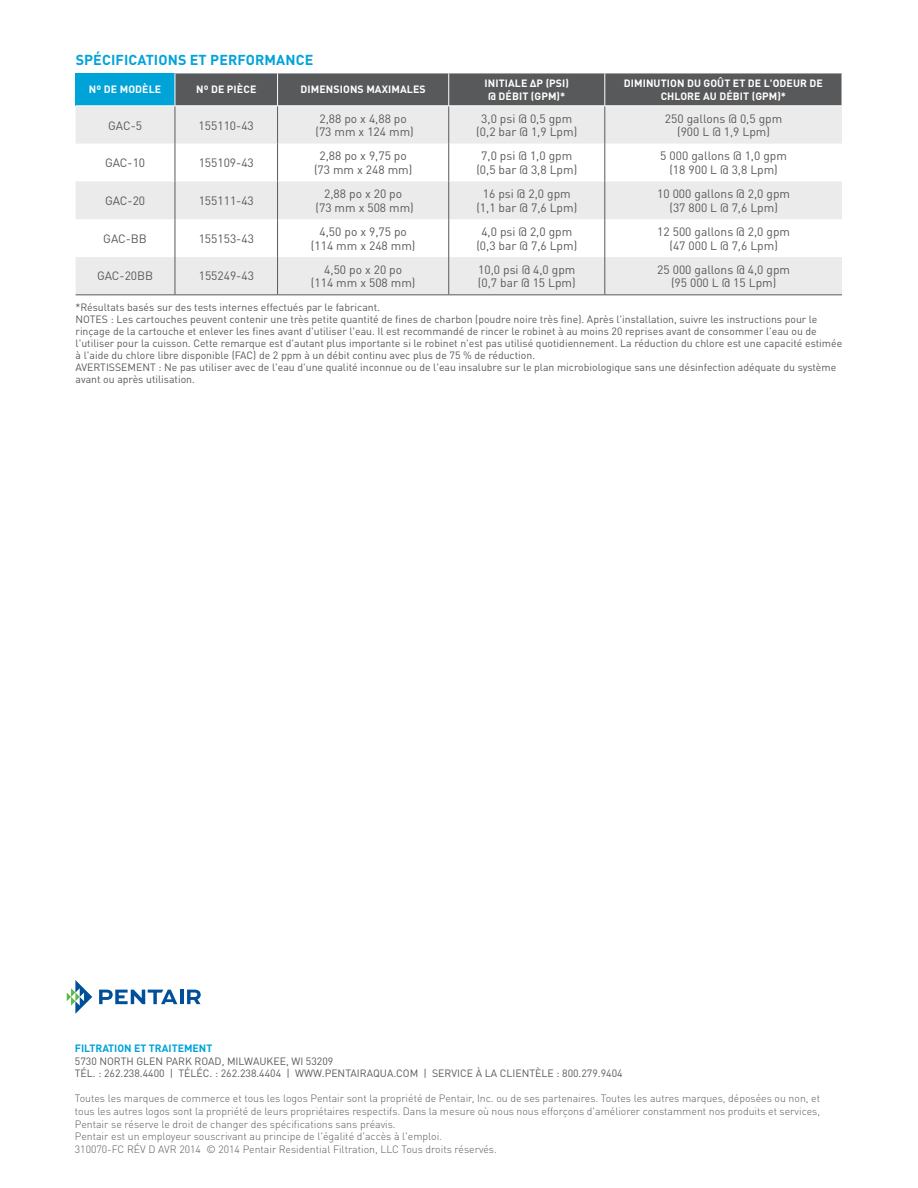
<style>
.page{position:relative;width:918px;height:1188px;background:#fff}
.page>*{position:absolute;margin:0;border:0;box-sizing:border-box;transform-origin:0 0}
.t1{font:700 14.25px "DIN Pro";letter-spacing:.01em;color:#00a3d8}
.t2{font:12px/13.5px "DIN Pro";color:#58595b;text-align:center}
.t3{font:10.5px/12px "DIN Pro";color:#58595b}
.t4{font:300 10.5px/12.6px "DIN Pro";color:#58595b}
.t5{font:700 10.5px/13.5px "DIN Pro";letter-spacing:.01em;color:#fff;text-align:center}
.t6{font:700 10.5px "DIN Pro";color:#00a3d8}
</style>
<div class="page">
<svg style="left:67px;top:980px;width:25px;height:34px"></svg>
<svg style="left:99px;top:990px;width:78px;height:14px"></svg>
<hr style="left:180px;top:990px;width:3px;height:14px;background:#004f9a">
<svg style="left:187px;top:990px;width:14px;height:14px"></svg>
<div style="left:76px;top:73px;width:99px;height:33px;background:#00a3d8"></div>
<div style="left:176px;top:73px;width:666px;height:32px;background:#58595b"></div>
<svg style="left:76px;top:106px;width:766px;height:188px;fill:#ebebec"></svg>
<hr style="left:277px;top:73px;width:1px;height:32px;background:#fff">
<hr style="left:448px;top:73px;width:1px;height:32px;background:#fff">
<hr style="left:604px;top:73px;width:1px;height:32px;background:#fff">
<hr style="left:175px;top:106px;width:1px;height:38px;background:#58595b">
<hr style="left:448px;top:106px;width:1px;height:38px;background:#58595b">
<hr style="left:604px;top:106px;width:1px;height:38px;background:#58595b">
<hr style="left:175px;top:144px;width:1px;height:37px;background:#58595b">
<hr style="left:448px;top:144px;width:1px;height:37px;background:#58595b">
<hr style="left:604px;top:144px;width:1px;height:37px;background:#58595b">
<hr style="left:175px;top:181px;width:1px;height:38px;background:#58595b">
<hr style="left:448px;top:181px;width:1px;height:38px;background:#58595b">
<hr style="left:604px;top:181px;width:1px;height:38px;background:#58595b">
<hr style="left:175px;top:219px;width:1px;height:38px;background:#58595b">
<hr style="left:448px;top:219px;width:1px;height:38px;background:#58595b">
<hr style="left:604px;top:219px;width:1px;height:38px;background:#58595b">
<hr style="left:175px;top:257px;width:1px;height:37px;background:#58595b">
<hr style="left:448px;top:257px;width:1px;height:37px;background:#58595b">
<hr style="left:604px;top:257px;width:1px;height:37px;background:#58595b">
<hr style="left:76px;top:294px;width:99px;height:1px;background:#58595b">
<hr style="left:175px;top:294px;width:103px;height:1px;background:#58595b">
<hr style="left:278px;top:294px;width:171px;height:1px;background:#58595b">
<hr style="left:449px;top:294px;width:156px;height:1px;background:#58595b">
<hr style="left:605px;top:294px;width:237px;height:1px;background:#58595b">
<hr style="left:277px;top:106px;width:1px;height:38px;background:#58595b">
<hr style="left:277px;top:144px;width:1px;height:37px;background:#58595b">
<hr style="left:277px;top:181px;width:1px;height:38px;background:#58595b">
<hr style="left:277px;top:219px;width:1px;height:38px;background:#58595b">
<hr style="left:277px;top:257px;width:1px;height:37px;background:#58595b">
<hr style="left:76px;top:105px;width:99px;height:1px;background:#fff">
<h1 class="t1" style="left:76px;top:48px;width:239px">SPÉCIFICATIONS ET PERFORMANCE</h1>
<p class="t5" style="left:89px;top:82px;width:74px">Nº DE MODÈLE</p>
<p class="t5" style="left:196px;top:82px;width:62px">Nº DE PIÈCE</p>
<p class="t5" style="left:301px;top:82px;width:127px">DIMENSIONS MAXIMALES</p>
<p class="t5" style="left:485px;top:75px;width:86px">INITIALE ∆P (PSI) @ DÉBIT (GPM)*</p>
<p class="t5" style="left:624px;top:75px;width:201px">DIMINUTION DU GOÛT ET DE L'ODEUR DE<br>CHLORE AU DÉBIT (GPM)*</p>
<p class="t2" style="left:108px;top:117px;width:35px">GAC-5</p>
<p class="t2" style="left:199px;top:117px;width:57px">155110-43</p>
<p class="t2" style="left:315px;top:111px;width:100px">2,88 po x 4,88 po (73 mm x 124 mm)</p>
<p class="t2" style="left:476px;top:111px;width:102px">3,0 psi @ 0,5 gpm (0,2 bar @ 1,9 Lpm)</p>
<p class="t2" style="left:665px;top:111px;width:119px">250 gallons @ 0,5 gpm (900 L @ 1,9 Lpm)</p>
<p class="t2" style="left:105px;top:155px;width:42px">GAC-10</p>
<p class="t2" style="left:199px;top:155px;width:57px">155109-43</p>
<p class="t2" style="left:314px;top:148px;width:100px">2,88 po x 9,75 po (73 mm x 248 mm)</p>
<p class="t2" style="left:476px;top:148px;width:102px">7,0 psi @ 1,0 gpm (0,5 bar @ 3,8 Lpm)</p>
<p class="t2" style="left:660px;top:148px;width:128px">5 000 gallons @ 1,0 gpm (18 900 L @ 3,8 Lpm)</p>
<p class="t2" style="left:105px;top:193px;width:42px">GAC-20</p>
<p class="t2" style="left:199px;top:193px;width:57px">155111-43</p>
<p class="t2" style="left:316px;top:186px;width:100px">2,88 po x 20 po<br>(73 mm x 508 mm)</p>
<p class="t2" style="left:476px;top:186px;width:102px">16 psi @ 2,0 gpm (1,1 bar @ 7,6 Lpm)</p>
<p class="t2" style="left:657px;top:186px;width:134px">10 000 gallons @ 2,0 gpm (37 800 L @ 7,6 Lpm)</p>
<p class="t2" style="left:103px;top:230px;width:45px">GAC-BB</p>
<p class="t2" style="left:199px;top:230px;width:57px">155153-43</p>
<p class="t2" style="left:311px;top:224px;width:106px">4,50 po x 9,75 po (114 mm x 248 mm)</p>
<p class="t2" style="left:476px;top:224px;width:102px">4,0 psi @ 2,0 gpm (0,3 bar @ 7,6 Lpm)</p>
<p class="t2" style="left:657px;top:224px;width:134px">12 500 gallons @ 2,0 gpm (47 000 L @ 7,6 Lpm)</p>
<p class="t2" style="left:97px;top:268px;width:58px">GAC-20BB</p>
<p class="t2" style="left:199px;top:268px;width:57px">155249-43</p>
<p class="t2" style="left:311px;top:261px;width:106px">4,50 po x 20 po<br>(114 mm x 508 mm)</p>
<p class="t2" style="left:478px;top:261px;width:99px;text-align:left">10,0 psi @ 4,0 gpm (0,7 bar @ 15 Lpm)</p>
<p class="t2" style="left:657px;top:261px;width:134px">25 000 gallons @ 4,0 gpm (95 000 L @ 15 Lpm)</p>
<p class="t3" style="left:76px;top:300px;width:768px">*Résultats basés sur des tests internes effectués par le fabricant.<br>NOTES : Les cartouches peuvent contenir une très petite quantité de fines de charbon (poudre noire très fine). Après l'installation, suivre les instructions pour le rinçage de la cartouche et enlever les fines avant d'utiliser l'eau. Il est recommandé de rincer le robinet à au moins 20 reprises avant de consommer l'eau ou de l'utiliser pour la cuisson. Cette remarque est d'autant plus importante si le robinet n'est pas utilisé quotidiennement. La réduction du chlore est une capacité estimée à l'aide du chlore libre disponible (FAC) de 2 ppm à un débit continu avec plus de 75 % de réduction.<br>AVERTISSEMENT : Ne pas utiliser avec de l'eau d'une qualité inconnue ou de l'eau insalubre sur le plan microbiologique sans une désinfection adéquate du système avant ou après utilisation.</p>
<p class="t6" style="left:75px;top:1039px;width:139px">FILTRATION ET TRAITEMENT</p>
<p class="t3" style="left:75px;top:1053px;width:549px;line-height:12.6px">5730 NORTH GLEN PARK ROAD, MILWAUKEE, WI 53209<br>TÉL. : 262.238.4400 | TÉLÉC. : 262.238.4404 | WWW.PENTAIRAQUA.COM | SERVICE À LA CLIENTÈLE : 800.279.9404</p>
<p class="t4" style="left:75px;top:1091px;width:747px">Toutes les marques de commerce et tous les logos Pentair sont la propriété de Pentair, Inc. ou de ses partenaires. Toutes les autres marques, déposées ou non, et tous les autres logos sont la propriété de leurs propriétaires respectifs. Dans la mesure où nous nous efforçons d'améliorer constamment nos produits et services, Pentair se réserve le droit de changer des spécifications sans préavis.<br>Pentair est un employeur souscrivant au principe de l'égalité d'accès à l'emploi.<br>310070-FC RÉV D AVR 2014 © 2014 Pentair Residential Filtration, LLC Tous droits réservés.</p>
</div>
